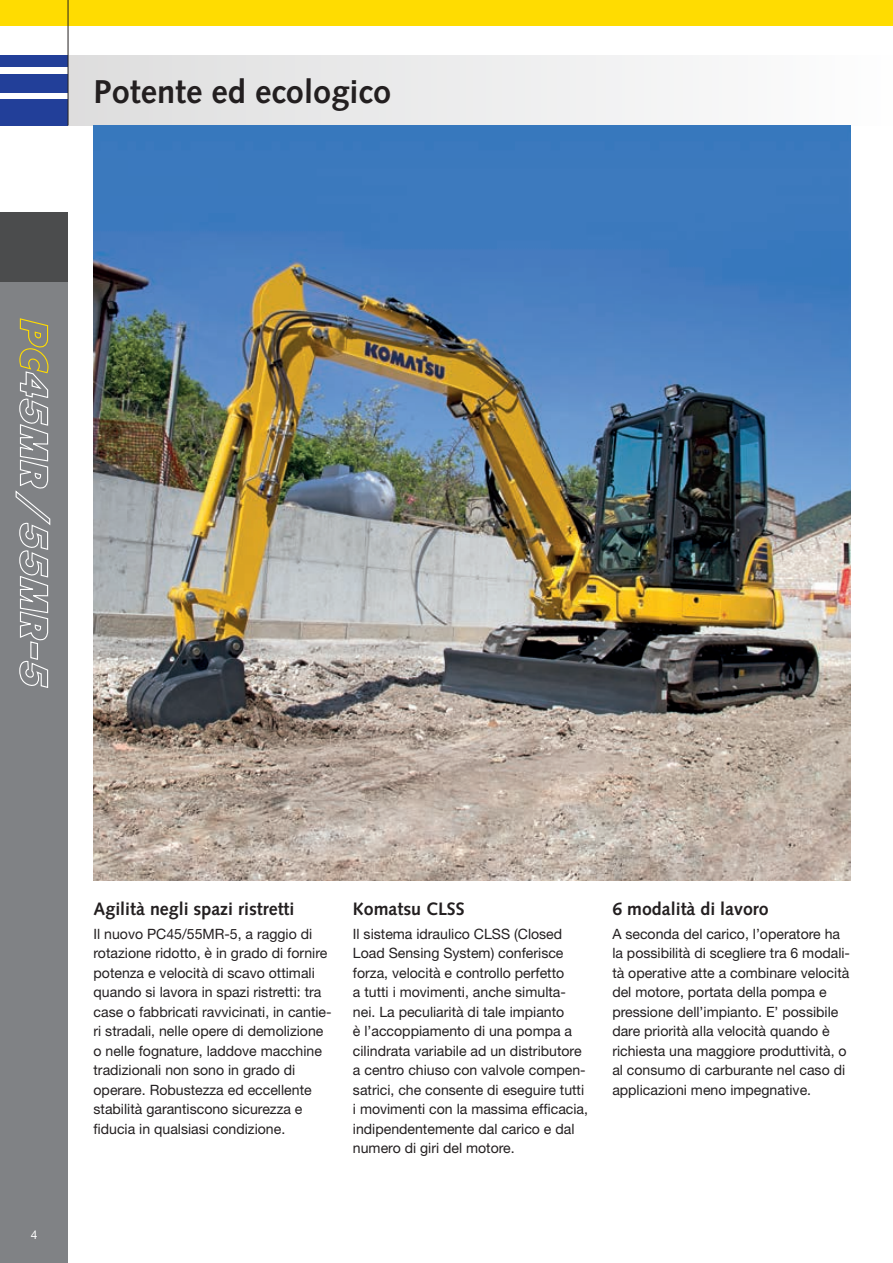
<style>
.page{position:relative;width:893px;height:1263px;background:#fff}
.page>*{position:absolute;margin:0;border:0;box-sizing:border-box;transform-origin:0 0}
.t1{font:700 33px "Syntax LTCE";color:#231f20}
.t2{font:700 18px "Syntax LTCE";color:#231f20}
.t3{font:14.25px/19.5px "Helvetica Neue LT Pro";color:#231f20}
.t4{font:12px "Helvetica Neue LT Pro";color:#fff}
</style>
<div class="page">
<div style="left:0;top:213px;width:68px;height:1050px;background:#808285"></div>
<div style="left:0;top:99px;width:68px;height:26px;background:#223f99"></div>
<div style="left:0;top:74px;width:68px;height:18px;background:#223f99"></div>
<div style="left:0;top:55px;width:68px;height:12px;background:#223f99"></div>
<div style="left:0;top:0;width:893px;height:26px;background:#ffdc01"></div>
<div style="left:0;top:213px;width:68px;height:69px;background:#4b4c4d"></div>
<div style="left:68px;top:55px;width:825px;height:70px;background:linear-gradient(to right,#ddddde,#fdfdfe)"></div>
<hr style="left:68px;top:0;width:1px;height:125px;background:#231f20">
<img style="left:94px;top:125px;width:756px;height:755px">
<svg style="left:15px;top:318px;width:36px;height:370px"></svg>
<h1 class="t1" style="left:94px;top:73px;width:299px">Potente ed ecologico</h1>
<p class="t4" style="left:31px;top:1227px;width:8px">4</p>
<p class="t2" style="left:94px;top:899px;width:202px">Agilità negli spazi ristretti</p>
<p class="t3" style="left:94px;top:924px;width:240px">Il nuovo PC45/55MR-5, a raggio di rotazione ridotto, è in grado di fornire potenza e velocità di scavo ottimali quando si lavora in spazi ristretti: tra case o fabbricati ravvicinati, in cantie&shy;ri stradali, nelle opere di demolizione o nelle fognature, laddove macchine tradizionali non sono in grado di operare. Robustezza ed eccellente stabilità garantiscono sicurezza e fiducia in qualsiasi condizione.</p>
<p class="t2" style="left:353px;top:899px;width:113px">Komatsu CLSS</p>
<p class="t3" style="left:353px;top:924px;width:237px">Il sistema idraulico CLSS (Closed Load Sensing System) conferisce forza, velocità e controllo perfetto<br>a tutti i movimenti, anche simulta&shy;nei. La peculiarità di tale impianto<br>è l’accoppiamento di una pompa a cilindrata variabile ad un distributore a centro chiuso con valvole compen&shy;satrici, che consente di eseguire tutti i movimenti con la massima efficacia, indipendentemente dal carico e dal numero di giri del motore.</p>
<p class="t2" style="left:612px;top:899px;width:158px">6 modalità di lavoro</p>
<p class="t3" style="left:612px;top:924px;width:239px">A seconda del carico, l’operatore ha la possibilità di scegliere tra 6 modali&shy;tà operative atte a combinare velocità del motore, portata della pompa e pressione dell’impianto. E’ possibile dare priorità alla velocità quando è richiesta una maggiore produttività, o al consumo di carburante nel caso di applicazioni meno impegnative.</p>
</div>
